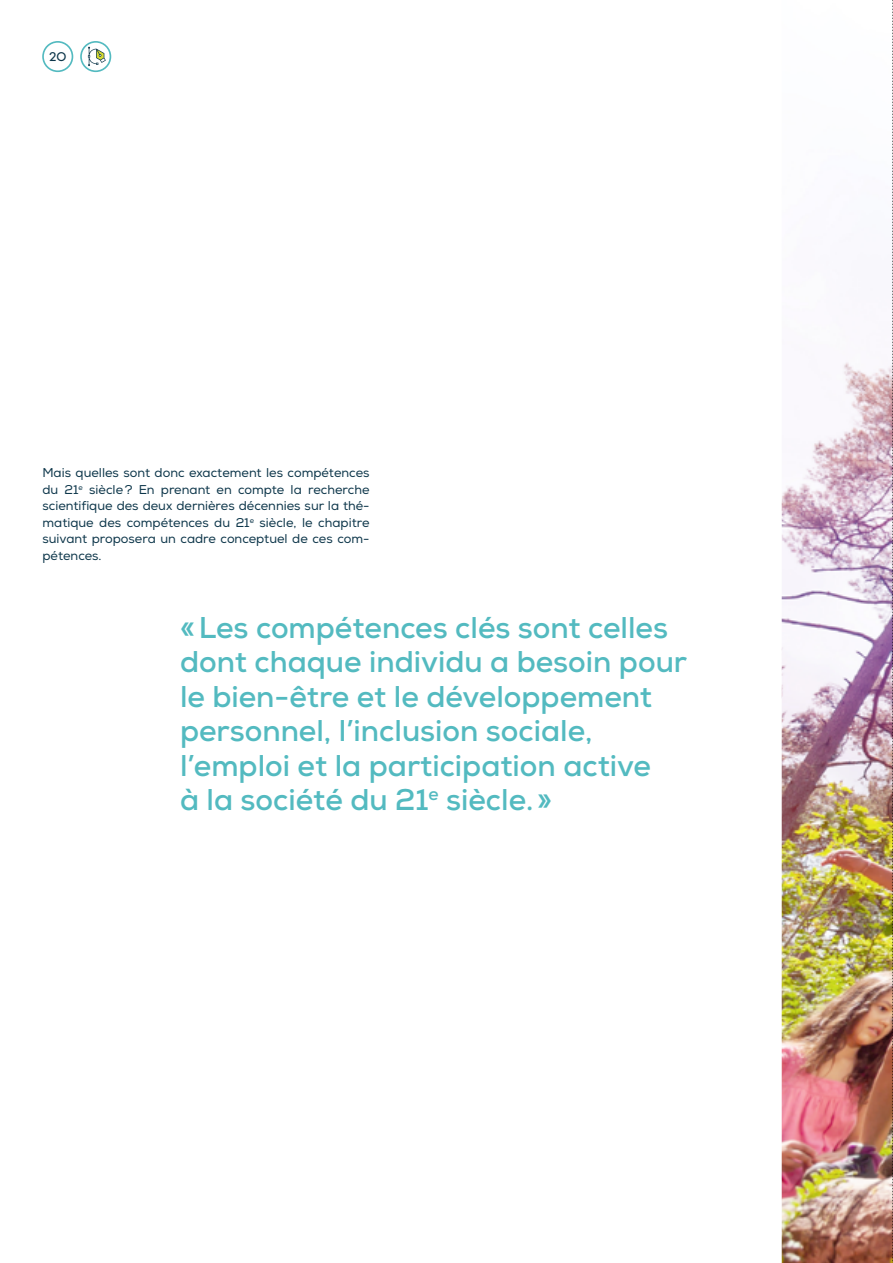
<style>
.page{position:relative;width:893px;height:1263px;background:#fff}
.page>*{position:absolute;margin:0;border:0;box-sizing:border-box;transform-origin:0 0}
.t1{font:700 30px/34.5px "Nexa";color:#53bac0}
.t2{font:12.75px/16.5px "Nexa";color:#0d364a;text-align:justify}
.t3{font:500 11.55px "Galano Classic";color:#0d364a}
</style>
<div class="page">
<div style="left:42px;top:41px;width:31px;height:31px;border:2px solid #53bac0;border-radius:50%"></div>
<img style="left:782px;top:362px;width:110px;height:901px">
<div style="left:80px;top:41px;width:31px;height:31px;border:2px solid #53bac0;border-radius:50%"></div>
<svg style="left:88px;top:47px;width:18px;height:19px"></svg>
<svg style="left:892px;top:0;width:1px;height:1263px"></svg>
<p class="t3" style="left:49px;top:49px;width:18px">20</p>
<p class="t2" style="left:43px;top:465px;width:328px">Mais quelles sont donc exactement les compétences du 21<sup>e</sup> siècle? En prenant en compte la recherche scientifique des deux dernières décennies sur la thé&shy;matique des compétences du 21<sup>e</sup> siècle, le chapitre suivant proposera un cadre conceptuel de ces com&shy;pétences.</p>
<h1 class="t1" style="left:180px;top:610px;width:509px">«Les compétences clés sont celles dont chaque individu a besoin pour le bien-être et le développement personnel, l’inclusion sociale, l’emploi et la participation active<br>à la société du 21<sup>e</sup> siècle. »</h1>
</div>
